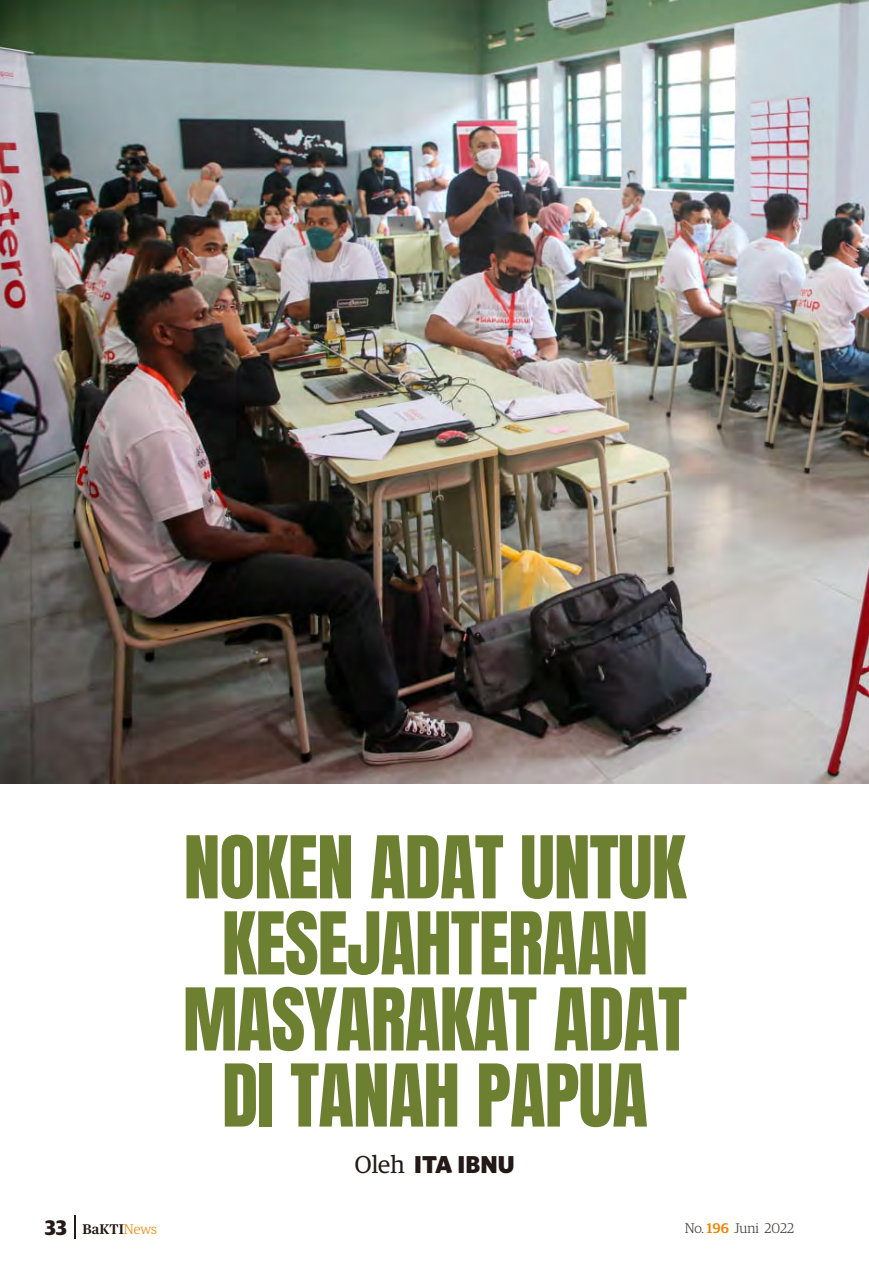
<style>
.page{position:relative;width:869px;height:1268px;background:#fff}
.page>*{position:absolute;margin:0;border:0;box-sizing:border-box;transform-origin:0 0}
.t1{font:73.5px/76px "Anton";letter-spacing:-.015em;color:#6d8031;text-align:center}
.t2{font:900 24.5px "Whitney";color:#231916}
.t3{font:300 14px "Guardian Egyp";color:#3e3a39}
.t4{font:600 14px "Publico Text";color:#231916}
.s1{font-family:"Guardian Egyp";font-weight:400}
.s2{font-family:"Guardian Egyp";font-weight:700;font-size:21px}
.s3{font-family:"Guardian Egyp";font-weight:300;color:#f08300}
.s4{font-weight:500;color:#f08300}
</style>
<div class="page">
<svg style="left:74px;top:1215px;width:1px;height:23px"></svg>
<img style="left:0;top:0;width:868px;height:783px">
<p class="t1" style="left:183px;top:830px;width:505px">NOKEN ADAT UNTUK<br>KESEJAHTERAAN<br>MASYARAKAT ADAT<br>DI TANAH PAPUA</p>
<p class="t2" style="left:355px;top:1153px;width:161px"><span class="s1">Oleh</span> ITA IBNU</p>
<p class="t4" style="left:45px;top:1222px;width:114px"><span class="s2">33</span> BaKTI<span class="s3">News</span></p>
<p class="t3" style="left:684px;top:1222px;width:111px">No. <span class="s4">196</span> Juni 2022</p>
</div>
